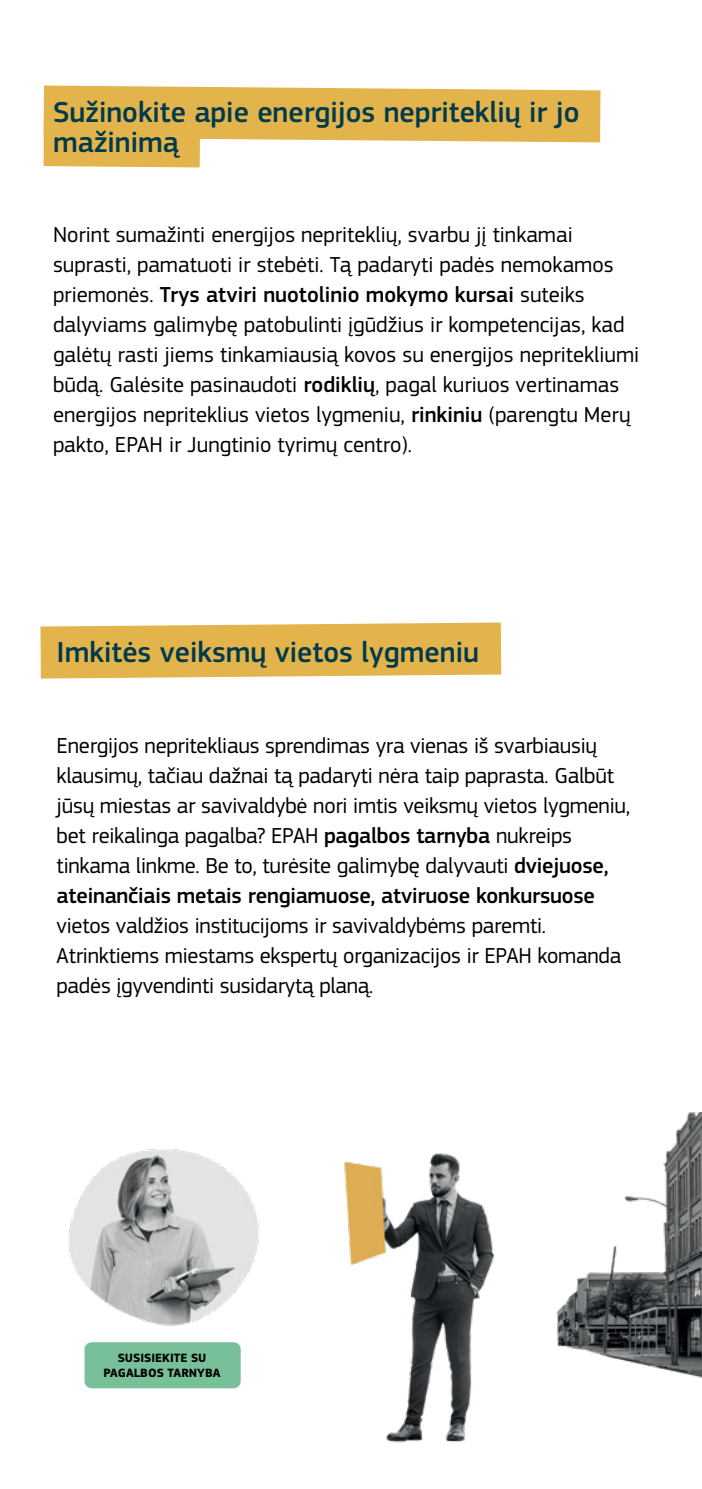
<style>
.page{position:relative;width:702px;height:1489px;background:#fff}
.page>*{position:absolute;margin:0;border:0;box-sizing:border-box;transform-origin:0 0}
.t1{font:500 30px/30px "EC Square Sans Pro";color:#003a4b}
.t2{font:22.5px/30px "EC Square Sans Pro";letter-spacing:-.01em;color:#000}
.t3{font:700 12.5px/15px "EC Square Sans Pro";color:#000;text-align:center}
.s1{font-weight:500}
</style>
<div class="page">
<svg style="left:44px;top:86px;width:556px;height:81px"></svg>
<svg style="left:40px;top:622px;width:461px;height:56px;background:#e5b859"></svg>
<img style="left:344px;top:1112px;width:358px;height:330px">
<img style="left:69px;top:1149px;width:190px;height:240px">
<div style="left:85px;top:1341px;width:156px;height:47px;background:#78c099;border-radius:7px"></div>
<h1 class="t1" style="left:53px;top:98px;width:528px">Sužinokite apie energijos nepriteklių ir jo mažinimą</h1>
<p class="t2" style="left:53px;top:220px;width:587px">Norint sumažinti energijos nepriteklių, svarbu jį tinkamai suprasti, pamatuoti ir stebėti. Tą padaryti padės nemokamos priemonės. <span class="s1">Trys atviri nuotolinio mokymo kursai</span> suteiks dalyviams galimybę patobulinti įgūdžius ir kompetencijas, kad galėtų rasti jiems tinkamiausią kovos su energijos nepritekliumi būdą. Galėsite pasinaudoti <span class="s1">rodiklių</span>, pagal kuriuos vertinamas energijos nepriteklius vietos lygmeniu, <span class="s1">rinkiniu</span> (parengtu Merų pakto, EPAH ir Jungtinio tyrimų centro).</p>
<h1 class="t1" style="left:57px;top:638px;width:424px">Imkitės veiksmų vietos lygmeniu</h1>
<p class="t2" style="left:57px;top:730px;width:575px">Energijos nepritekliaus sprendimas yra vienas iš svarbiausių klausimų, tačiau dažnai tą padaryti nėra taip paprasta. Galbūt jūsų miestas ar savivaldybė nori imtis veiksmų vietos lygmeniu, bet reikalinga pagalba? EPAH <span class="s1">pagalbos tarnyba</span> nukreips tinkama linkme. Be to, turėsite galimybę dalyvauti <span class="s1">dviejuose, ateinančiais metais rengiamuose, atviruose konkursuose</span></p>
<p class="t2" style="left:57px;top:910px;width:566px">vietos valdžios institucijoms ir savivaldybėms paremti.<br>Atrinktiems miestams ekspertų organizacijos ir EPAH komanda padės įgyvendinti susidarytą planą.</p>
<p class="t3" style="left:104px;top:1351px;width:118px">SUSISIEKITE SU<br>PAGALBOS TARNYBA</p>
</div>
